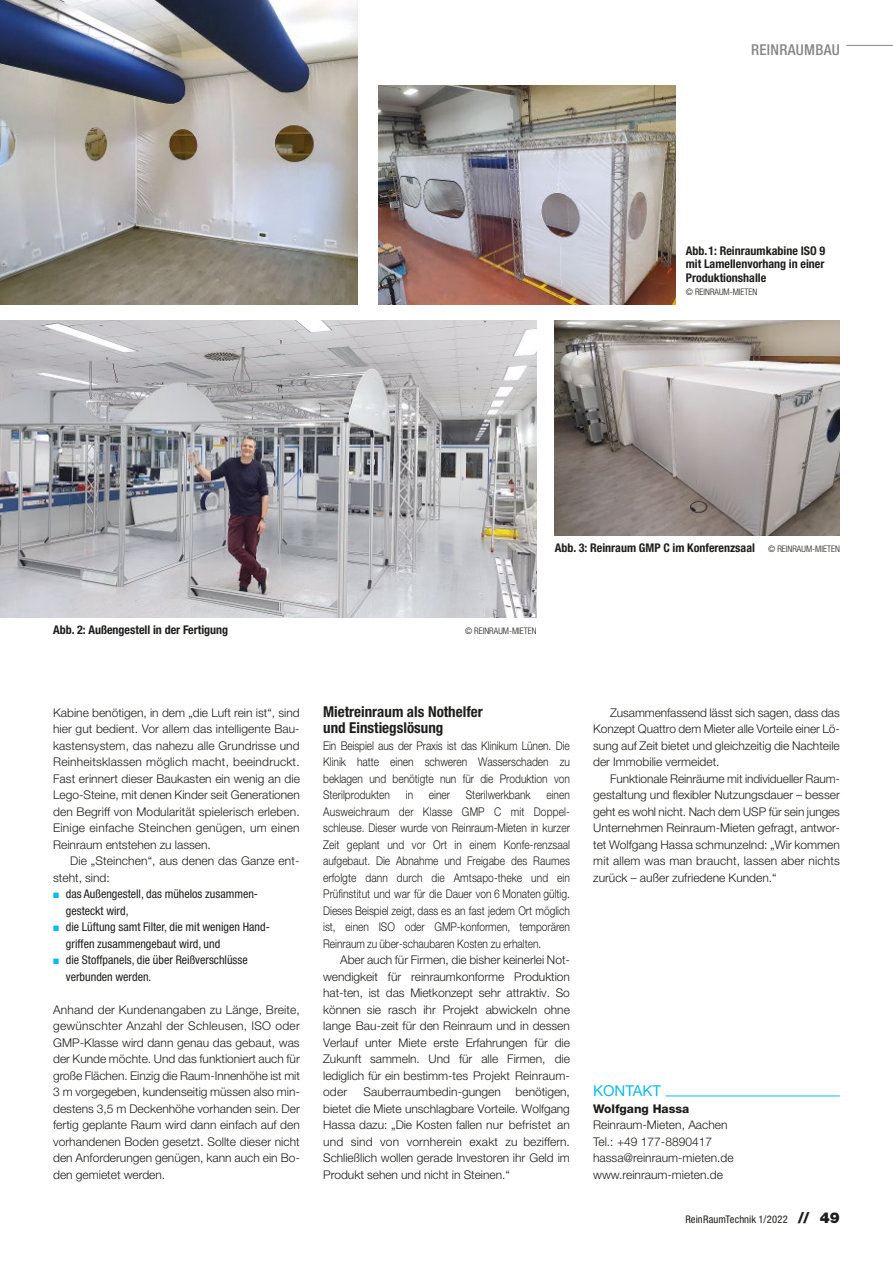
<style>
.page{position:relative;width:893px;height:1263px;background:#fff}
.page>*{position:absolute;margin:0;border:0;box-sizing:border-box;transform-origin:0 0}
.t1{font:700 condensed 15px/16.5px "Helvetica Neue LT Std";color:#1d1d1b}
.t2{font:500 condensed 15px "Helvetica Neue LT Std";letter-spacing:.02em;color:#878787}
.t3{font:15px "Helvetica Neue LT Std";color:#0bbbef}
.t4{font:300 12px/16.5px "Helvetica Neue LT Std";color:#1d1d1b;text-align:justify}
.t5{font:300 12px/16.6px "Helvetica Neue LT Std";color:#1d1d1b;text-align:justify;scale:.85 1}
.t6{font:condensed 12px "Helvetica Neue LT Std";color:#1d1d1b}
.t7{font:700 condensed 12px/13.5px "Helvetica Neue LT Std";color:#1d1d1b;text-align:justify}
.t8{font:800 12px "Helvetica Neue LT Std";color:#1d1d1b}
.t9{font:condensed 10.5px "Helvetica Neue LT Std";letter-spacing:.01em;color:#1d1d1b}
.t10{font:300 condensed 9px "Helvetica Neue LT Std";color:#1d1d1b}
.s1{font-weight:300;font-size:9px}
.s2{color:#0bbbef}
.s3{font-weight:900;font-stretch:normal;font-size:15px}
</style>
<div class="page">
<img style="left:0;top:0;width:357px;height:304px">
<hr style="left:665px;top:1095px;width:175px;height:1px;background:#0bbbef">
<img style="left:555px;top:321px;width:285px;height:214px">
<img style="left:378px;top:85px;width:297px;height:219px">
<img style="left:0;top:321px;width:537px;height:297px">
<hr style="left:846px;top:45px;width:47px;height:1px;background:#878787">
<p class="t2" style="left:751px;top:41px;width:90px">REINRAUMBAU</p>
<p class="t7" style="left:686px;top:244px;width:141px">Abb.1: Reinraumkabine ISO 9 mit Lamellenvorhang in einer Produktionshalle</p>
<p class="t10" style="left:686px;top:287px;width:73px">© REINRAUM-MIETEN</p>
<p class="t7" style="left:555px;top:541px;width:286px">Abb. 3: Reinraum GMP C im Konferenzsaal <span class="s1">© REINRAUM-MIETEN</span></p>
<p class="t7" style="left:53px;top:623px;width:177px">Abb. 2: Außengestell in der Fertigung</p>
<p class="t10" style="left:465px;top:626px;width:73px">© REINRAUM-MIETEN</p>
<p class="t4" style="left:53px;top:704px;width:248px">Kabine benötigen, in dem „die Luft rein ist“, sind hier gut bedient. Vor allem das intelligente Bau&shy;kastensystem, das nahezu alle Grundrisse und Reinheitsklassen möglich macht, beeindruckt.<br>Fast erinnert dieser Baukasten ein wenig an die Lego-Steine, mit denen Kinder seit Generationen den Begriff von Modularität spielerisch erleben.<br>Einige einfache Steinchen genügen, um einen Reinraum entstehen zu lassen.</p>
<p class="t4" style="left:70px;top:853px;width:231px">Die „Steinchen“, aus denen das Ganze ent-</p>
<p class="t4" style="left:53px;top:869px;width:58px">steht, sind:</p>
<p class="t6" style="left:53px;top:887px;width:206px"><span class="s2">◾</span> das Außengestell, das mühelos zusammen-</p>
<p class="t6" style="left:66px;top:904px;width:64px">gesteckt wird,</p>
<p class="t6" style="left:53px;top:920px;width:218px"><span class="s2">◾</span> die Lüftung samt Filter, die mit wenigen Hand-</p>
<p class="t6" style="left:66px;top:937px;width:156px">griffen zusammengebaut wird, und</p>
<p class="t6" style="left:53px;top:953px;width:196px"><span class="s2">◾</span> die Stoffpanels, die über Reißverschlüsse</p>
<p class="t6" style="left:66px;top:970px;width:87px">verbunden werden.</p>
<p class="t4" style="left:53px;top:1001px;width:248px">Anhand der Kundenangaben zu Länge, Breite, gewünschter Anzahl der Schleusen, ISO oder GMP-Klasse wird dann genau das gebaut, was der Kunde möchte. Und das funktioniert auch für große Flächen. Einzig die Raum-Innenhöhe ist mit 3 m vorgegeben, kundenseitig müssen also min&shy;destens 3,5 m Deckenhöhe vorhanden sein. Der fertig geplante Raum wird dann einfach auf den vorhandenen Boden gesetzt. Sollte dieser nicht den Anforderungen genügen, kann auch ein Bo&shy;den gemietet werden.</p>
<p class="t1" style="left:323px;top:703px;width:161px">Mietreinraum als Nothelfer und Einstiegslösung</p>
<p class="t5" style="left:323px;top:737px;width:292px;line-height:16.2px">Ein Beispiel aus der Praxis ist das Klinikum Lünen. Die Klinik hatte einen schweren Wasserschaden zu beklagen und benötigte nun für die Produktion von Sterilprodukten</p>
<p class="t5" style="left:406px;top:786px;width:10px">in</p>
<p class="t5" style="left:429px;top:786px;width:26px">einer</p>
<p class="t5" style="left:466px;top:786px;width:78px">Sterilwerkbank</p>
<p class="t5" style="left:323px;top:786px;width:292px;text-indent:223px">einen Ausweichraum der Klasse GMP C mit Doppel&shy;schleuse. Dieser wurde von Reinraum-Mieten in kurzer Zeit geplant und vor Ort in einem Konfe-renzsaal aufgebaut. Die Abnahme und Freigabe des Raumes erfolgte dann durch die Amtsapo-theke und ein Prüfinstitut und war für die Dauer von 6 Monaten gültig.<br>Dieses Beispiel zeigt, dass es an fast jedem Ort möglich ist, einen ISO oder GMP-konformen, temporären Reinraum zu über-schaubaren Kosten zu erhalten.</p>
<p class="t4" style="left:323px;top:952px;width:248px;text-indent:17px">Aber auch für Firmen, die bisher keinerlei Not&shy;wendigkeit für reinraumkonforme Produktion hat-ten, ist das Mietkonzept sehr attraktiv. So können sie rasch ihr Projekt abwickeln ohne lange Bau-zeit für den Reinraum und in dessen Verlauf unter Miete erste Erfahrungen für die Zukunft sammeln. Und für alle Firmen, die lediglich für ein bestimm-tes Projekt Reinraum&shy;oder</p>
<p class="t4" style="left:323px;top:1084px;width:248px;text-indent:40px">Sauberraumbedin-gungen benötigen, bietet die Miete unschlagbare Vorteile. Wolfgang Hassa dazu: „Die Kosten fallen nur befristet an und sind von vornherein exakt zu beziffern.<br>Schließlich wollen gerade Investoren ihr Geld im Produkt sehen und nicht in Steinen.“</p>
<p class="t4" style="left:593px;top:704px;width:248px;text-indent:17px">Zusammenfassend lässt sich sagen, dass das Konzept Quattro dem Mieter alle Vorteile einer Lö&shy;sung auf Zeit bietet und gleichzeitig die Nachteile der Immobilie vermeidet.</p>
<p class="t4" style="left:593px;top:770px;width:248px;text-indent:17px">Funktionale Reinräume mit individueller Raum&shy;gestaltung und flexibler Nutzungsdauer – besser geht es wohl nicht. Nach dem USP für sein junges Unternehmen Reinraum-Mieten gefragt, antwor&shy;tet Wolfgang Hassa schmunzelnd: „Wir kommen mit allem was man braucht, lassen aber nichts zurück – außer zufriedene Kunden.“</p>
<p class="t3" style="left:593px;top:1082px;width:69px">KONTAKT</p>
<p class="t8" style="left:593px;top:1101px;width:98px">Wolfgang Hassa</p>
<p class="t4" style="left:593px;top:1117px;width:142px;text-align:left">Reinraum-Mieten, Aachen<br>Tel.: +49 177-8890417 hassa@reinraum-mieten.de www.reinraum-mieten.de</p>
<p class="t9" style="left:685px;top:1213px;width:156px">ReinRaumTechnik 1/2022 <span class="s3">// 49</span></p>
</div>
